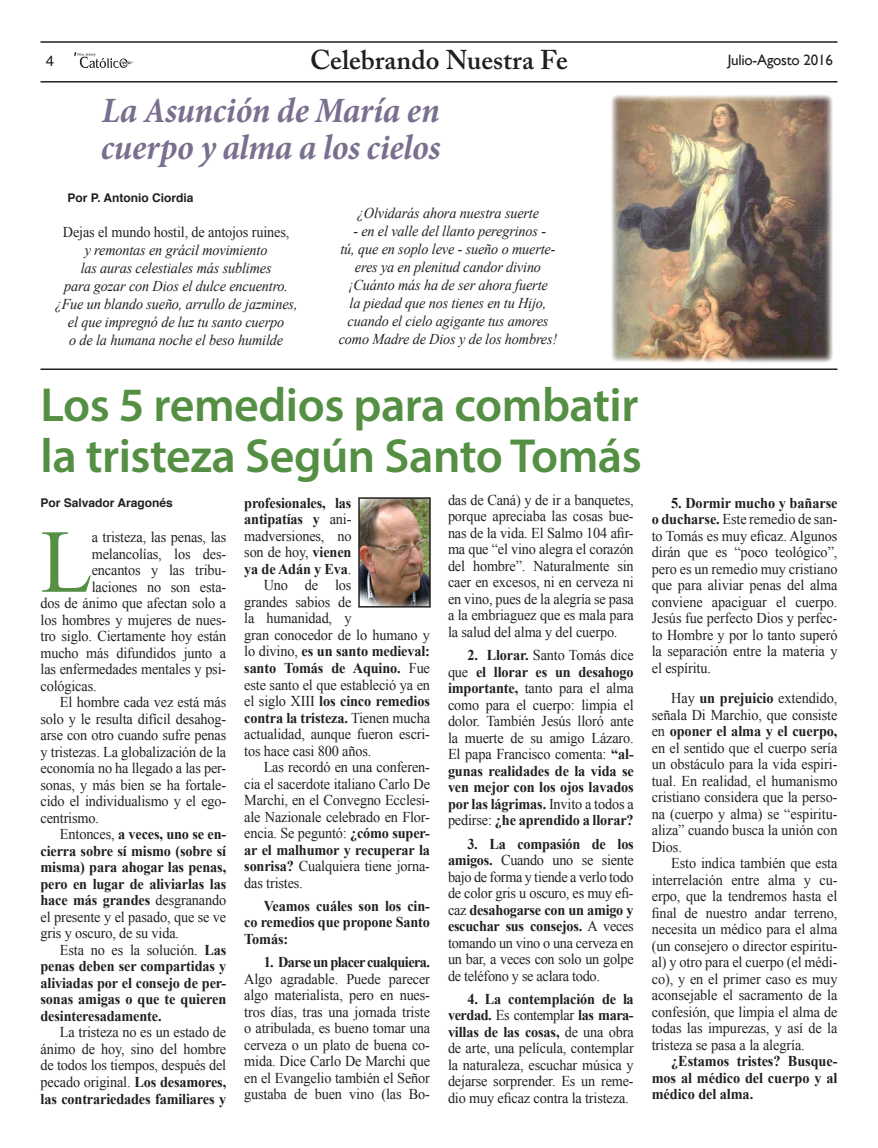
<style>
.page{position:relative;width:878px;height:1148px;background:#fff}
.page>*{position:absolute;margin:0;border:0;box-sizing:border-box;transform-origin:0 0}
.t1{font:89.7px "Times New Roman";color:#548f44;scale:.95 1}
.t2{font:600 48px/51px "Myriad Pro";letter-spacing:-.01em;color:#548f44}
.t3{font:italic 700 condensed 36px/37.5px "Minion Pro";letter-spacing:-.005em;color:#7a6f8e}
.t4{font:600 27px "Adobe Caslon Pro";color:#231f20}
.t5{font:15px/16.5px "Times New Roman";letter-spacing:-.01em;color:#231f20;text-align:justify;scale:.95 1}
.t6{font:700 15px/16.5px "Times New Roman";letter-spacing:-.01em;color:#231f20;text-align:justify;scale:.95 1}
.t7{font:italic 15px/18px "Times New Roman";letter-spacing:-.01em;color:#231f20;text-align:center;scale:.95 1}
.t8{font:700 15px "Times New Roman";letter-spacing:-.04em;color:#231f20;scale:.95 1}
.t9{font:15px "Gill Sans";letter-spacing:-.015em;color:#231f20}
.t10{font:15px "Helvetica";color:#231f20}
.t11{font:700 12px "Helvetica";color:#231f20}
.s1{font-weight:700}
.s2{font-weight:400}
</style>
<div class="page">
<img style="left:74px;top:52px;width:59px;height:15px">
<hr style="left:40px;top:81px;width:797px;height:1px;background:#231f20">
<hr style="left:40px;top:41px;width:797px;height:2px;background:#231f20">
<img style="left:611px;top:95px;width:221px;height:268px">
<img style="left:361px;top:500px;width:66px;height:104px">
<div style="left:358px;top:497px;width:72px;height:110px;border:2px solid #231f20"></div>
<hr style="left:40px;top:368px;width:797px;height:2px;background:#231f20">
<p class="t10" style="left:46px;top:49px;width:10px">4</p>
<h3 class="t4" style="left:310px;top:44px;width:259px">Celebrando Nuestra Fe</h3>
<p class="t9" style="left:727px;top:51px;width:107px">Julio-Agosto 2016</p>
<h3 class="t3" style="left:101px;top:91px;width:341px">La Asunción de María en cuerpo y alma a los cielos</h3>
<p class="t11" style="left:68px;top:188px;width:128px">Por P. Antonio Ciordia</p>
<p class="t5" style="left:63px;top:223px;width:240px">Dejas el mundo hostil, de antojos ruines,</p>
<p class="t7" style="left:55px;top:241px;width:257px">y remontas en grácil movimiento<br>las auras celestiales más sublimes<br>para gozar con Dios el dulce encuentro. ¿Fue un blando sueño, arrullo de jazmines, el que impregnó de luz tu santo cuerpo<br>o de la humana noche el beso humilde</p>
<p class="t7" style="left:357px;top:204px;width:193px">¿Olvidarás ahora nuestra suerte</p>
<p class="t7" style="left:339px;top:222px;width:231px">- en el valle del llanto peregrinos -<br>tú, que en soplo leve - sueño o muerte&shy;eres ya en plenitud candor divino ¡Cuánto más ha de ser ahora fuerte<br>la piedad que nos tienes en tu Hijo, cuando el cielo agigante tus amores como Madre de Dios y de los hombres!</p>
<h2 class="t2" style="left:40px;top:378px;width:603px">Los 5 remedios para combatir la tristeza Según Santo Tomás</h2>
<p class="t5" style="left:448px;top:491px;width:197px">das de Caná) y de ir a banquetes, porque apreciaba las cosas bue&shy;nas de la vida. El Salmo 104 afir&shy;ma que “el vino alegra el corazón del hombre”. Naturalmente sin caer en excesos, ni en cerveza ni en vino, pues de la alegría se pasa a la embriaguez que es mala para la salud del alma y del cuerpo.</p>
<p class="t5" style="left:448px;top:646px;width:197px;text-indent:19px"><span class="s1">2. Llorar.</span> Santo Tomás dice que <span class="s1">el llorar es un desahogo importante,</span> tanto para el alma como para el cuerpo: limpia el dolor. También Jesús lloró ante la muerte de su amigo Lázaro.<br>El papa Francisco comenta: <span class="s1">“al&shy;gunas realidades de la vida se ven mejor con los ojos lavados por las lágrimas.</span> Invito a todos a pedirse: <span class="s1">¿he aprendido a llorar?</span></p>
<p class="t5" style="left:448px;top:835px;width:197px;text-indent:19px"><span class="s1">3. La compasión de los amigos.</span> Cuando uno se siente bajo de forma y tiende a verlo todo de color gris u oscuro, es muy efi&shy;caz <span class="s1">desahogarse con un amigo y escuchar sus consejos.</span> A veces tomando un vino o una cerveza en un bar, a veces con solo un golpe de teléfono y se aclara todo.</p>
<p class="t5" style="left:448px;top:990px;width:197px;text-indent:19px"><span class="s1">4. La contemplación de la verdad.</span> Es contemplar <span class="s1">las mara&shy;villas de las cosas,</span> de una obra de arte, una película, contemplar la naturaleza, escuchar música y dejarse sorprender. Es un reme&shy;dio muy eficaz contra la tristeza.</p>
<p class="t11" style="left:40px;top:493px;width:134px">Por Salvador Aragonés</p>
<p class="t6" style="left:244px;top:494px;width:114px">profesionales, las</p>
<p class="t6" style="left:244px;top:511px;width:114px">antipatías y <span class="s2">ani-</span></p>
<p class="t5" style="left:244px;top:527px;width:114px">madversiones, no</p>
<p class="t5" style="left:244px;top:544px;width:114px">son de hoy, <span class="s1">vienen</span></p>
<p class="t6" style="left:244px;top:560px;width:114px">ya de Adán y Eva<span class="s2">.</span></p>
<p class="t5" style="left:264px;top:577px;width:94px">Uno de los</p>
<p class="t5" style="left:244px;top:593px;width:114px">grandes sabios de</p>
<p class="t5" style="left:244px;top:610px;width:114px">la humanidad, y</p>
<p class="t5" style="left:244px;top:626px;width:197px">gran conocedor de lo humano y</p>
<p class="t6" style="left:244px;top:643px;width:197px"><span class="s2">lo divino,</span> es un santo medieval:</p>
<p class="t6" style="left:244px;top:659px;width:197px">santo Tomás de Aquino. <span class="s2">Fue</span></p>
<p class="t5" style="left:244px;top:676px;width:197px">este santo el que estableció ya en</p>
<p class="t6" style="left:244px;top:692px;width:197px"><span class="s2">el siglo XIII</span> los cinco remedios</p>
<p class="t6" style="left:244px;top:709px;width:197px">contra la tristeza. <span class="s2">Tienen mucha</span></p>
<p class="t5" style="left:244px;top:725px;width:197px">actualidad, aunque fueron escri-</p>
<p class="t5" style="left:244px;top:742px;width:135px">tos hace casi 800 años.</p>
<p class="t5" style="left:264px;top:758px;width:176px">Las recordó en una conferen-</p>
<p class="t5" style="left:244px;top:775px;width:197px">cia el sacerdote italiano Carlo De</p>
<p class="t5" style="left:244px;top:791px;width:197px">Marchi, en el Convegno Ecclesi-</p>
<p class="t5" style="left:244px;top:808px;width:197px">ale Nazionale celebrado en Flor-</p>
<p class="t5" style="left:244px;top:824px;width:197px">encia. Se peguntó: <span class="s1">¿cómo super-</span></p>
<p class="t6" style="left:244px;top:841px;width:197px">ar el malhumor y recuperar la</p>
<p class="t5" style="left:244px;top:857px;width:197px"><span class="s1">sonrisa?</span> Cualquiera tiene jorna-</p>
<p class="t5" style="left:244px;top:874px;width:63px">das tristes.</p>
<p class="t6" style="left:244px;top:897px;width:197px;text-indent:19px">Veamos cuáles son los cin&shy;co remedios que propone Santo Tomás:</p>
<p class="t8" style="left:264px;top:951px;width:176px">1. Darse un placer cualquiera.</p>
<p class="t5" style="left:244px;top:970px;width:197px">Algo agradable. Puede parecer algo materialista, pero en nues&shy;tros días, tras una jornada triste o atribulada, es bueno tomar una cerveza o un plato de buena co&shy;mida. Dice Carlo De Marchi que en el Evangelio también el Señor gustaba de buen vino (las Bo-</p>
<h1 class="t1" style="left:40px;top:501px;width:56px">L</h1>
<p class="t5" style="left:92px;top:529px;width:143px">a tristeza, las penas, las</p>
<p class="t5" style="left:92px;top:545px;width:143px">melancolías, los des-</p>
<p class="t5" style="left:92px;top:562px;width:143px">encantos y las tribu-</p>
<p class="t5" style="left:92px;top:578px;width:143px">laciones no son esta-</p>
<p class="t5" style="left:41px;top:595px;width:197px">dos de ánimo que afectan solo a</p>
<p class="t5" style="left:41px;top:611px;width:197px">los hombres y mujeres de nues-</p>
<p class="t5" style="left:41px;top:628px;width:197px">tro siglo. Ciertamente hoy están</p>
<p class="t5" style="left:41px;top:644px;width:197px">mucho más difundidos junto a</p>
<p class="t5" style="left:41px;top:661px;width:197px">las enfermedades mentales y psi-</p>
<p class="t5" style="left:41px;top:677px;width:61px">cológicas.</p>
<p class="t5" style="left:60px;top:694px;width:176px">El hombre cada vez está más</p>
<p class="t5" style="left:41px;top:710px;width:197px">solo y le resulta difícil desahog-</p>
<p class="t5" style="left:41px;top:727px;width:197px">arse con otro cuando sufre penas</p>
<p class="t5" style="left:41px;top:743px;width:197px">y tristezas. La globalización de la</p>
<p class="t5" style="left:41px;top:760px;width:197px">economía no ha llegado a las per-</p>
<p class="t5" style="left:41px;top:776px;width:197px">sonas, y más bien se ha fortale-</p>
<p class="t5" style="left:41px;top:793px;width:197px">cido el individualismo y el ego-</p>
<p class="t5" style="left:41px;top:809px;width:63px">centrismo.</p>
<p class="t6" style="left:60px;top:825px;width:176px"><span class="s2">Entonces,</span> a veces, uno se en-</p>
<p class="t6" style="left:41px;top:842px;width:197px">cierra sobre sí mismo (sobre sí</p>
<p class="t6" style="left:41px;top:858px;width:197px">misma) para ahogar las penas,</p>
<p class="t6" style="left:41px;top:875px;width:197px">pero en lugar de aliviarlas las</p>
<p class="t6" style="left:41px;top:891px;width:197px">hace más grandes <span class="s2">desgranando</span></p>
<p class="t5" style="left:41px;top:908px;width:197px">el presente y el pasado, que se ve</p>
<p class="t5" style="left:41px;top:925px;width:147px">gris y oscuro, de su vida.</p>
<p class="t5" style="left:60px;top:941px;width:176px">Esta no es la solución. <span class="s1">Las</span></p>
<p class="t6" style="left:41px;top:957px;width:197px">penas deben ser compartidas y</p>
<p class="t6" style="left:41px;top:974px;width:197px">aliviadas por el consejo de per-</p>
<p class="t6" style="left:41px;top:990px;width:197px">sonas amigas o que te quieren</p>
<p class="t6" style="left:41px;top:1007px;width:129px">desinteresadamente.</p>
<p class="t5" style="left:41px;top:1024px;width:197px;text-indent:19px">La tristeza no es un estado de ánimo de hoy, sino del hombre de todos los tiempos, después del pecado original. <span class="s1">Los desamores, las contrariedades familiares y</span></p>
<p class="t5" style="left:651px;top:494px;width:197px;text-indent:19px"><span class="s1">5. Dormir mucho y bañarse o ducharse.</span> Este remedio de san&shy;to Tomás es muy eficaz. Algunos dirán que es “poco teológico”, pero es un remedio muy cristiano que para aliviar penas del alma conviene apaciguar el cuerpo.<br>Jesús fue perfecto Dios y perfec&shy;to Hombre y por lo tanto superó la separación entre la materia y el espíritu.</p>
<p class="t5" style="left:651px;top:689px;width:197px;text-indent:19px">Hay <span class="s1">un prejuicio</span> extendido, señala Di Marchio, que consiste en <span class="s1">oponer el alma y el cuerpo, </span>en el sentido que el cuerpo sería un obstáculo para la vida espiri&shy;tual. En realidad, el humanismo cristiano considera que la perso&shy;na (cuerpo y alma) se “espiritu&shy;aliza” cuando busca la unión con Dios.</p>
<p class="t5" style="left:651px;top:854px;width:197px;text-indent:19px">Esto indica también que esta interrelación entre alma y cu&shy;erpo, que la tendremos hasta el final de nuestro andar terreno, necesita un médico para el alma (un consejero o director espiritu&shy;al) y otro para el cuerpo (el médi&shy;co), y en el primer caso es muy aconsejable el sacramento de la confesión, que limpia el alma de todas las impurezas, y así de la tristeza se pasa a la alegría.</p>
<p class="t6" style="left:651px;top:1052px;width:197px;text-indent:19px">¿Estamos tristes? Busque&shy;mos al médico del cuerpo y al médico del alma.</p>
</div>
